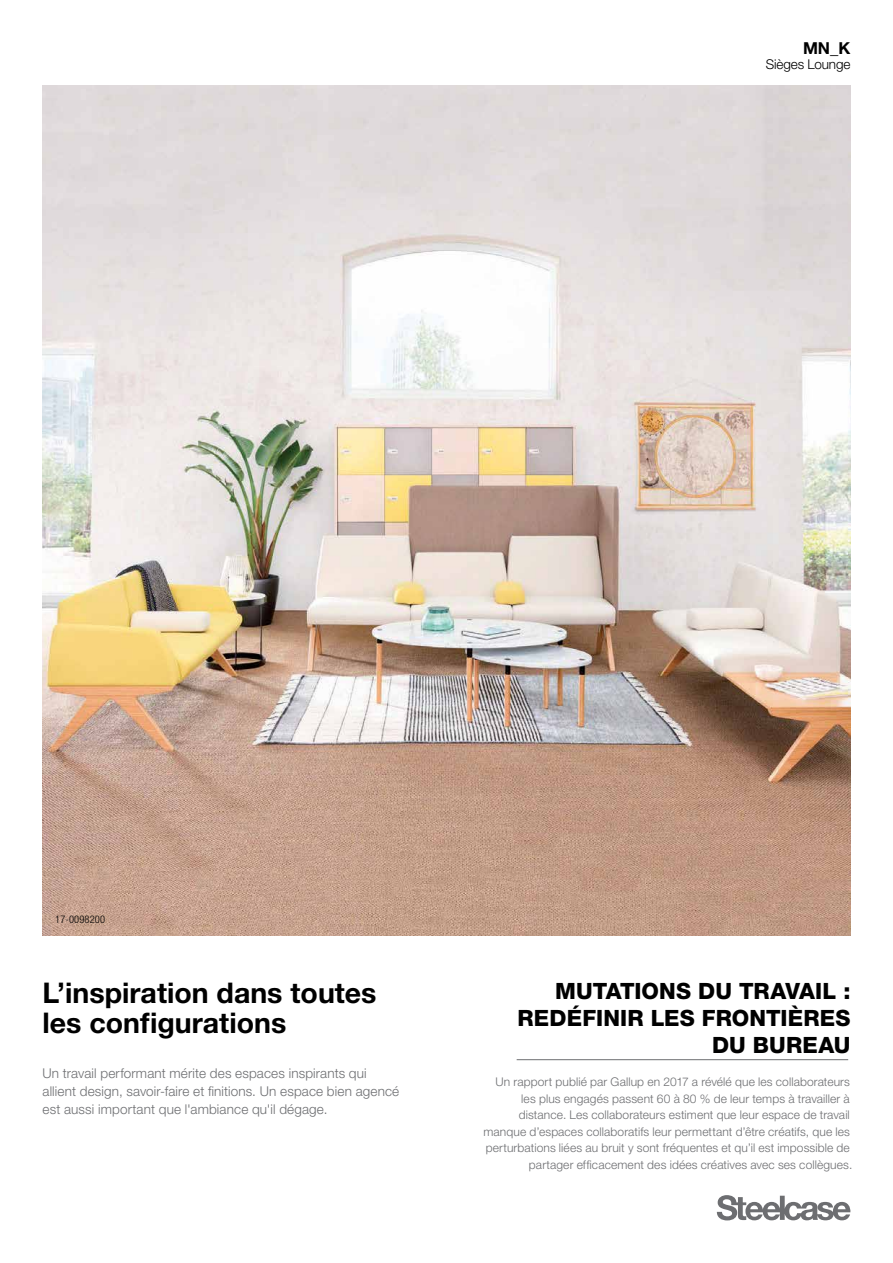
<style>
.page{position:relative;width:893px;height:1263px;background:#fff}
.page>*{position:absolute;margin:0;border:0;box-sizing:border-box;transform-origin:0 0}
.t1{font:700 28.5px/30px "Helvetica Neue LT Pro";color:#000}
.t2{font:800 22.5px/27px "Helvetica Neue LT Pro";letter-spacing:.005em;color:#000;text-align:right}
.t3{font:700 16.5px "Helvetica Neue LT Pro";color:#000}
.t4{font:300 13.5px/18px "Helvetica Neue LT Pro";letter-spacing:.01em;color:#6d6e71}
.t5{font:300 13.5px "Helvetica Neue LT Pro";letter-spacing:-.01em;color:#000}
.t6{font:300 12px/16.5px "Helvetica Neue LT Pro";letter-spacing:.01em;color:#6d6e71;text-align:right}
.t7{font:300 condensed 10.5px "Helvetica Neue LT Pro";letter-spacing:.01em;color:#000}
</style>
<div class="page">
<img style="left:43px;top:85px;width:807px;height:850px">
<hr style="left:517px;top:1059px;width:331px;height:1px;background:#6d6e71">
<svg style="left:717px;top:1195px;width:134px;height:25px"></svg>
<p class="t7" style="left:55px;top:913px;width:51px">17-0098200</p>
<h3 class="t3" style="left:803px;top:38px;width:49px">MN_K</h3>
<p class="t5" style="left:766px;top:56px;width:86px">Sièges Lounge</p>
<h2 class="t2" style="left:517px;top:977px;width:334px">MUTATIONS DU TRAVAIL :<br>REDÉFINIR LES FRONTIÈRES<br>DU BUREAU</h2>
<h1 class="t1" style="left:43px;top:977px;width:336px">L’inspiration dans toutes les configurations</h1>
<p class="t4" style="left:43px;top:1064px;width:358px">Un travail performant mérite des espaces inspirants qui allient design, savoir-faire et finitions. Un espace bien agencé est aussi important que l'ambiance qu'il dégage.</p>
<p class="t6" style="left:483px;top:1073px;width:370px">Un rapport publié par Gallup en 2017 a révélé que les collaborateurs les plus engagés passent 60 à 80 % de leur temps à travailler à distance. Les collaborateurs estiment que leur espace de travail manque d’espaces collaboratifs leur permettant d’être créatifs, que les perturbations liées au bruit y sont fréquentes et qu’il est impossible de partager efficacement des idées créatives avec ses collègues.</p>
</div>
